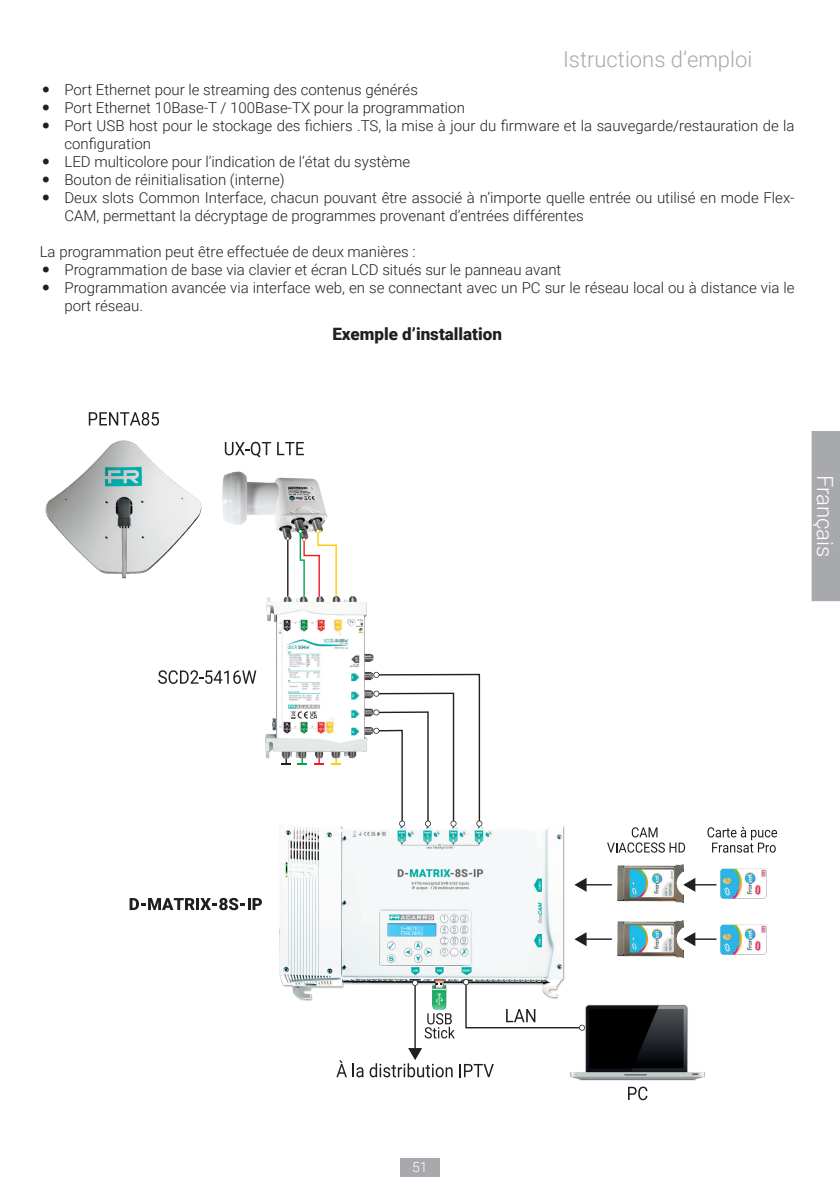
<style>
.page{position:relative;width:840px;height:1191px;background:#fff}
.page>*{position:absolute;margin:0;border:0;box-sizing:border-box;transform-origin:0 0}
.t1{font:300 22.2px "Roboto";color:#fff}
.t2{font:300 22px "Roboto";color:#a8a9ad}
.t3{font:900 17px "Roboto";color:#231f20}
.t4{font:300 15px/18px "Roboto";color:#231f20}
.t5{font:300 13.8px "Roboto";color:#fff}
</style>
<div class="page">
<div style="left:400px;top:1157px;width:39px;height:19px;background:#a8a9ad"></div>
<div style="left:811px;top:431px;width:28px;height:170px;background:#a8a9ad"></div>
<img style="left:720px;top:868px;width:46px;height:30px">
<img style="left:720px;top:924px;width:46px;height:30px">
<img style="left:570px;top:1004px;width:135px;height:87px">
<svg style="left:89px;top:412px;width:70px;height:13px"></svg>
<svg style="left:225px;top:442px;width:46px;height:15px"></svg>
<svg style="left:277px;top:442px;width:27px;height:13px"></svg>
<svg style="left:158px;top:670px;width:98px;height:14px"></svg>
<svg style="left:607px;top:827px;width:77px;height:25px"></svg>
<svg style="left:707px;top:827px;width:69px;height:25px"></svg>
<img style="left:70px;top:440px;width:51px;height:45px">
<img style="left:222px;top:471px;width:106px;height:80px">
<svg style="left:336px;top:1060px;width:27px;height:17px"></svg>
<svg style="left:459px;top:1064px;width:34px;height:13px"></svg>
<svg style="left:627px;top:1086px;width:20px;height:14px"></svg>
<svg style="left:574px;top:878px;width:37px;height:14px"></svg>
<hr style="left:584px;top:938px;width:27px;height:2px;background:#231f20">
<svg style="left:574px;top:932px;width:12px;height:14px"></svg>
<svg style="left:683px;top:878px;width:33px;height:14px"></svg>
<hr style="left:693px;top:938px;width:23px;height:2px;background:#231f20">
<svg style="left:683px;top:932px;width:12px;height:14px"></svg>
<img style="left:279px;top:822px;width:286px;height:181px">
<hr style="left:287px;top:538px;width:1px;height:96px;background:#231f20">
<svg style="left:298px;top:529px;width:39px;height:60px"></svg>
<img style="left:265px;top:589px;width:112px;height:175px">
<svg style="left:373px;top:672px;width:109px;height:154px"></svg>
<svg style="left:129px;top:898px;width:133px;height:12px"></svg>
<hr style="left:414px;top:982px;width:1px;height:68px;background:#231f20">
<svg style="left:412px;top:980px;width:6px;height:5px"></svg>
<svg style="left:369px;top:1048px;width:83px;height:29px"></svg>
<svg style="left:463px;top:979px;width:121px;height:51px"></svg>
<img style="left:617px;top:865px;width:65px;height:37px">
<img style="left:617px;top:920px;width:65px;height:38px">
<svg style="left:424px;top:978px;width:30px;height:60px"></svg>
<h2 class="t2" style="left:562px;top:44px;width:191px">Istructions d’emploi</h2>
<p class="t4" style="left:64px;top:80px;width:731px">Port Ethernet pour le streaming des contenus générés<br>Port Ethernet 10Base-T / 100Base-TX pour la programmation<br>Port USB host pour le stockage des fichiers .TS, la mise à jour du firmware et la sauvegarde/restauration de la configuration<br>LED multicolore pour l’indication de l’état du système<br>Bouton de réinitialisation (interne)<br>Deux slots Common Interface, chacun pouvant être associé à n’importe quelle entrée ou utilisé en mode Flex-CAM, permettant la décryptage de programmes provenant d’entrées différentes</p>
<p class="t4" style="left:64px;top:242px;width:731px;text-indent:-25px">La programmation peut être effectuée de deux manières :<br>Programmation de base via clavier et écran LCD situés sur le panneau avant<br>Programmation avancée via interface web, en se connectant avec un PC sur le réseau local ou à distance via le port réseau.</p>
<p class="t3" style="left:332px;top:322px;width:171px">Exemple d’installation</p>
<h1 class="t1" style="left:840px;top:475px;width:84px;rotate:90deg">Français</h1>
<p class="t5" style="left:412px;top:1157px;width:17px">51</p>
</div>
